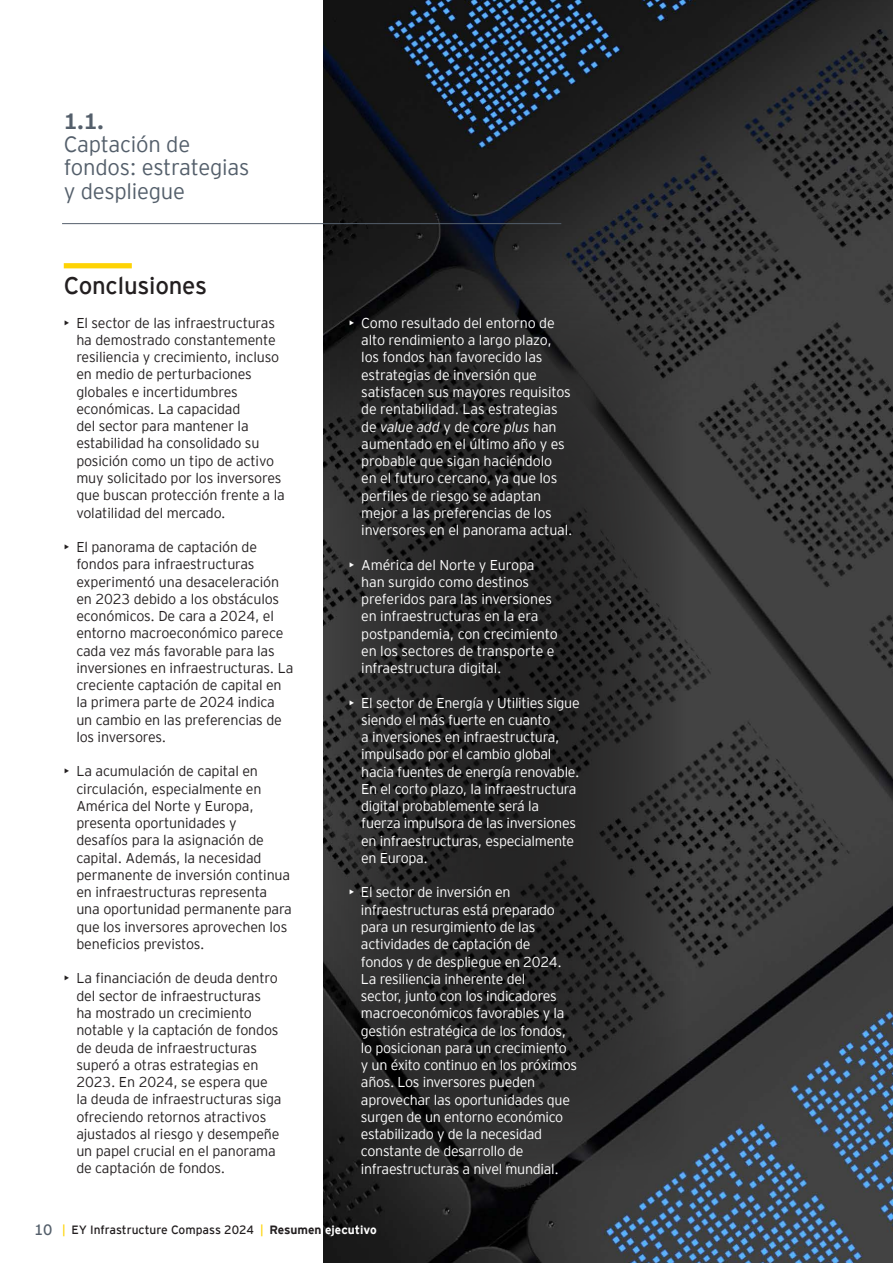
<style>
.page{position:relative;width:893px;height:1263px;background:#fff}
.page>*{position:absolute;margin:0;border:0;box-sizing:border-box;transform-origin:0 0}
.t1{font:24px "EY Interstate";letter-spacing:-.01em;color:#231f20}
.t2{font:300 22.05px/23.1px "EY Interstate";letter-spacing:-.01em;color:#545f6b}
.t3{font:700 22.05px "EY Interstate";color:#545f6b}
.t4{font:300 14.25px/17.2px "EY Interstate";letter-spacing:-.02em;color:#fff}
.t5{font:300 14.25px/17.2px "EY Interstate";letter-spacing:-.01em;color:#231f20}
.t6{font:12px "EY Interstate";color:#231f20}
.s1{font-style:italic}
.s2{font-size:15px;color:#545f6b}
.s3{color:#fed304}
.s4{font-weight:700}
.s5{font-weight:700;color:#fff}
</style>
<div class="page">
<img style="left:323px;top:0;width:570px;height:1263px">
<svg style="left:329px;top:282px;width:358px;height:889px;background:#292929"></svg>
<div style="left:64px;top:263px;width:68px;height:5px;background:#fed304"></div>
<hr style="left:62px;top:223px;width:499px;height:1px;background:#545f6b">
<h2 class="t3" style="left:64px;top:106px;width:42px">1.1.</h2>
<h2 class="t2" style="left:64px;top:132px;width:187px">Captación de fondos: estrategias y despliegue</h2>
<h1 class="t1" style="left:64px;top:268px;width:145px">Conclusiones</h1>
<p class="t5" style="left:76px;top:313px;width:210px;text-indent:-13px">• El sector de las infraestructuras ha demostrado constantemente resiliencia y crecimiento, incluso en medio de perturbaciones globales e incertidumbres económicas. La capacidad<br>del sector para mantener la estabilidad ha consolidado su posición como un tipo de activo muy solicitado por los inversores que buscan protección frente a la volatilidad del mercado.</p>
<p class="t5" style="left:76px;top:537px;width:219px;text-indent:-13px">• El panorama de captación de fondos para infraestructuras experimentó una desaceleración en 2023 debido a los obstáculos económicos. De cara a 2024, el entorno macroeconómico parece cada vez más favorable para las inversiones en infraestructuras. La creciente captación de capital en la primera parte de 2024 indica un cambio en las preferencias de los inversores.</p>
<p class="t5" style="left:76px;top:762px;width:217px;text-indent:-13px">• La acumulación de capital en circulación, especialmente en<br>América del Norte y Europa, presenta oportunidades y desafíos para la asignación de capital. Además, la necesidad permanente de inversión continua en infraestructuras representa una oportunidad permanente para que los inversores aprovechen los beneficios previstos.</p>
<p class="t5" style="left:76px;top:969px;width:207px;text-indent:-13px">• La financiación de deuda dentro del sector de infraestructuras<br>ha mostrado un crecimiento notable y la captación de fondos de deuda de infraestructuras superó a otras estrategias en<br>2023. En 2024, se espera que la deuda de infraestructuras siga ofreciendo retornos atractivos ajustados al riesgo y desempeñe un papel crucial en el panorama de captación de fondos.</p>
<p class="t4" style="left:361px;top:313px;width:213px;text-indent:-13px">• Como resultado del entorno de alto rendimiento a largo plazo, los fondos han favorecido las estrategias de inversión que satisfacen sus mayores requisitos de rentabilidad. Las estrategias de <span class="s1">value add</span> y de <span class="s1">core plus</span> han aumentado en el último año y es probable que sigan haciéndolo<br>en el futuro cercano, ya que los perfiles de riesgo se adaptan mejor a las preferencias de los inversores en el panorama actual.</p>
<p class="t4" style="left:361px;top:555px;width:198px;text-indent:-13px">• América del Norte y Europa han surgido como destinos preferidos para las inversiones en infraestructuras en la era postpandemia, con crecimiento en los sectores de transporte e infraestructura digital.</p>
<p class="t4" style="left:361px;top:693px;width:220px;text-indent:-13px">• El sector de Energía y Utilities sigue siendo el más fuerte en cuanto<br>a inversiones en infraestructura, impulsado por el cambio global hacia fuentes de energía renovable.<br>En el corto plazo, la infraestructura digital probablemente será la fuerza impulsora de las inversiones en infraestructuras, especialmente en Europa.</p>
<p class="t4" style="left:361px;top:883px;width:218px;text-indent:-12px">• El sector de inversión en infraestructuras está preparado para un resurgimiento de las actividades de captación de<br>fondos y de despliegue en 2024.<br>La resiliencia inherente del<br>sector, junto con los indicadores macroeconómicos favorables y la gestión estratégica de los fondos, lo posicionan para un crecimiento y un éxito continuo en los próximos años. Los inversores pueden aprovechar las oportunidades que surgen de un entorno económico estabilizado y de la necesidad constante de desarrollo de infraestructuras a nivel mundial.</p>
<p class="t6" style="left:34px;top:1221px;width:344px"><span class="s2">10</span> <span class="s3">|</span> EY Infrastructure Compass 2024 <span class="s3">|</span> <span class="s4">Resumen</span> <span class="s5">ejecutivo</span></p>
</div>
